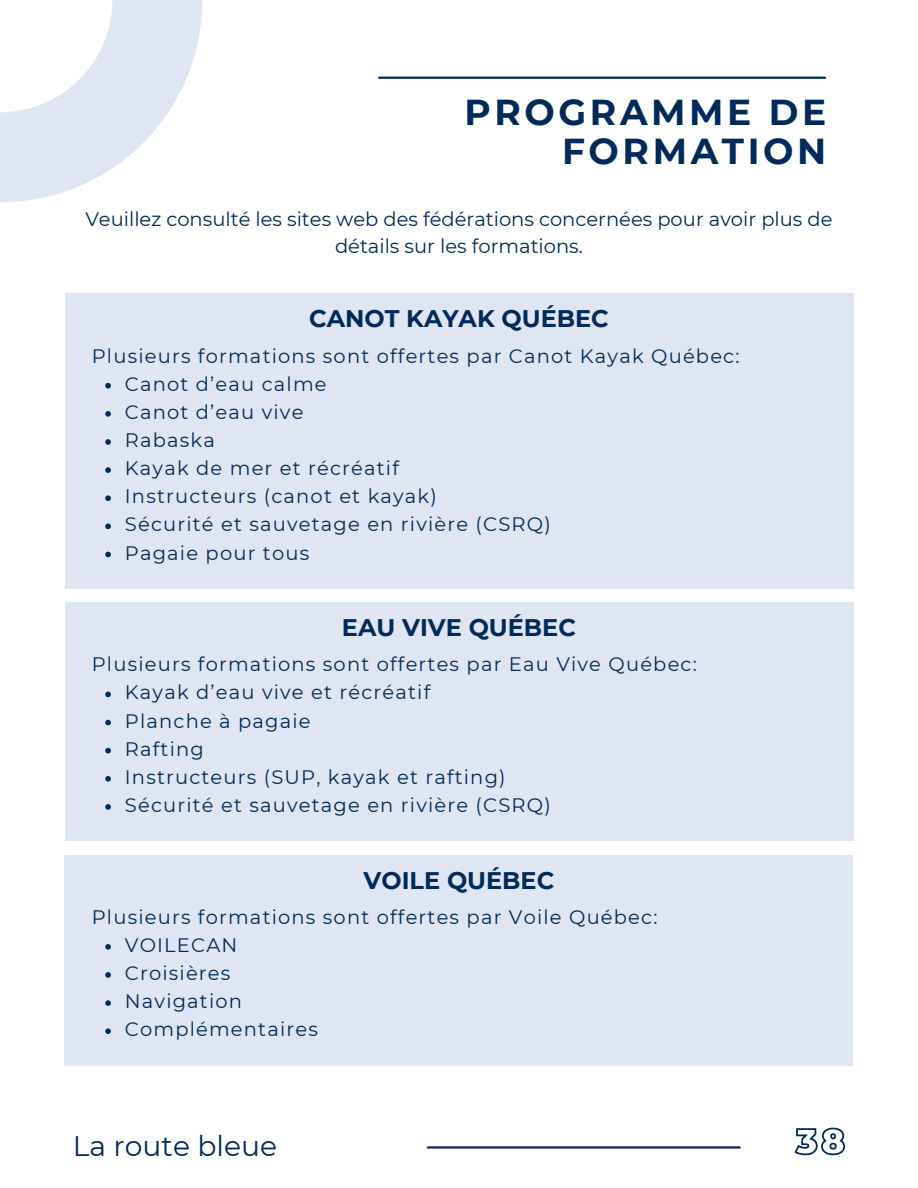
<style>
.page{position:relative;width:918px;height:1188px;background:#fff}
.page>*{position:absolute;margin:0;border:0;box-sizing:border-box;transform-origin:0 0}
.t1{font:700 36px/39.3px "Montserrat";letter-spacing:.1em;color:#002a59;text-align:right}
.t2{font:28.2px "Montserrat";color:#002a59}
.t3{font:700 24px "Montserrat";color:#002a59}
.t4{font:19.5px "Montserrat";letter-spacing:.06em;color:#002a59}
.t5{font:19.5px/27px "Montserrat";color:#002a59;text-align:center}
</style>
<div class="page">
<hr style="left:428px;top:1146px;width:312px;height:3px;background:#002a59">
<svg style="left:794px;top:1127px;width:52px;height:29px"></svg>
<svg style="left:0;top:0;width:202px;height:202px"></svg>
<hr style="left:379px;top:77px;width:446px;height:2px;background:#002a59">
<div style="left:65px;top:293px;width:788px;height:296px;background:#e0e5f3"></div>
<svg style="left:105px;top:383px;width:6px;height:6px"></svg>
<svg style="left:105px;top:411px;width:6px;height:6px"></svg>
<svg style="left:105px;top:439px;width:6px;height:6px"></svg>
<svg style="left:105px;top:467px;width:6px;height:6px"></svg>
<svg style="left:105px;top:495px;width:6px;height:6px"></svg>
<svg style="left:105px;top:524px;width:6px;height:5px"></svg>
<svg style="left:105px;top:552px;width:6px;height:5px"></svg>
<div style="left:65px;top:602px;width:788px;height:239px;background:#e0e5f3"></div>
<svg style="left:105px;top:692px;width:6px;height:5px"></svg>
<svg style="left:105px;top:720px;width:6px;height:5px"></svg>
<svg style="left:105px;top:748px;width:6px;height:5px"></svg>
<svg style="left:105px;top:776px;width:6px;height:6px"></svg>
<svg style="left:105px;top:804px;width:6px;height:6px"></svg>
<div style="left:65px;top:855px;width:788px;height:210px;background:#e0e5f3"></div>
<svg style="left:105px;top:944px;width:6px;height:6px"></svg>
<svg style="left:105px;top:972px;width:6px;height:6px"></svg>
<svg style="left:105px;top:1000px;width:6px;height:6px"></svg>
<svg style="left:105px;top:1028px;width:6px;height:6px"></svg>
<p class="t1" style="left:465px;top:93px;width:363px">PROGRAMME DE<br>FORMATION</p>
<h3 class="t5" style="left:85px;top:205px;width:749px">Veuillez consulté les sites web des fédérations concernées pour avoir plus de détails sur les formations.</h3>
<p class="t3" style="left:309px;top:304px;width:301px">CANOT KAYAK QUÉBEC</p>
<h3 class="t4" style="left:92px;top:344px;width:649px">Plusieurs formations sont offertes par Canot Kayak Québec:</h3>
<p class="t4" style="left:125px;top:372px;width:203px">Canot d’eau calme</p>
<p class="t4" style="left:125px;top:400px;width:180px">Canot d’eau vive</p>
<p class="t4" style="left:125px;top:428px;width:92px">Rabaska</p>
<p class="t4" style="left:125px;top:456px;width:276px">Kayak de mer et récréatif</p>
<p class="t4" style="left:125px;top:484px;width:314px">Instructeurs (canot et kayak)</p>
<p class="t4" style="left:125px;top:513px;width:427px">Sécurité et sauvetage en rivière (CSRQ)</p>
<p class="t4" style="left:125px;top:541px;width:186px">Pagaie pour tous</p>
<p class="t3" style="left:342px;top:613px;width:236px">EAU VIVE QUÉBEC</p>
<h3 class="t4" style="left:92px;top:652px;width:607px">Plusieurs formations sont offertes par Eau Vive Québec:</h3>
<p class="t4" style="left:125px;top:681px;width:307px">Kayak d’eau vive et récréatif</p>
<p class="t4" style="left:125px;top:709px;width:187px">Planche à pagaie</p>
<p class="t4" style="left:125px;top:737px;width:80px">Rafting</p>
<p class="t4" style="left:125px;top:765px;width:382px">Instructeurs (SUP, kayak et rafting)</p>
<p class="t4" style="left:125px;top:793px;width:427px">Sécurité et sauvetage en rivière (CSRQ)</p>
<h2 class="t3" style="left:364px;top:865px;width:192px">VOILE QUÉBEC</h2>
<p class="t4" style="left:92px;top:905px;width:567px">Plusieurs formations sont offertes par Voile Québec:</p>
<p class="t4" style="left:125px;top:933px;width:114px">VOILECAN</p>
<p class="t4" style="left:125px;top:961px;width:107px">Croisières</p>
<p class="t4" style="left:125px;top:989px;width:119px">Navigation</p>
<p class="t4" style="left:125px;top:1017px;width:194px">Complémentaires</p>
<p class="t2" style="left:73px;top:1129px;width:206px">La route bleue</p>
</div>
